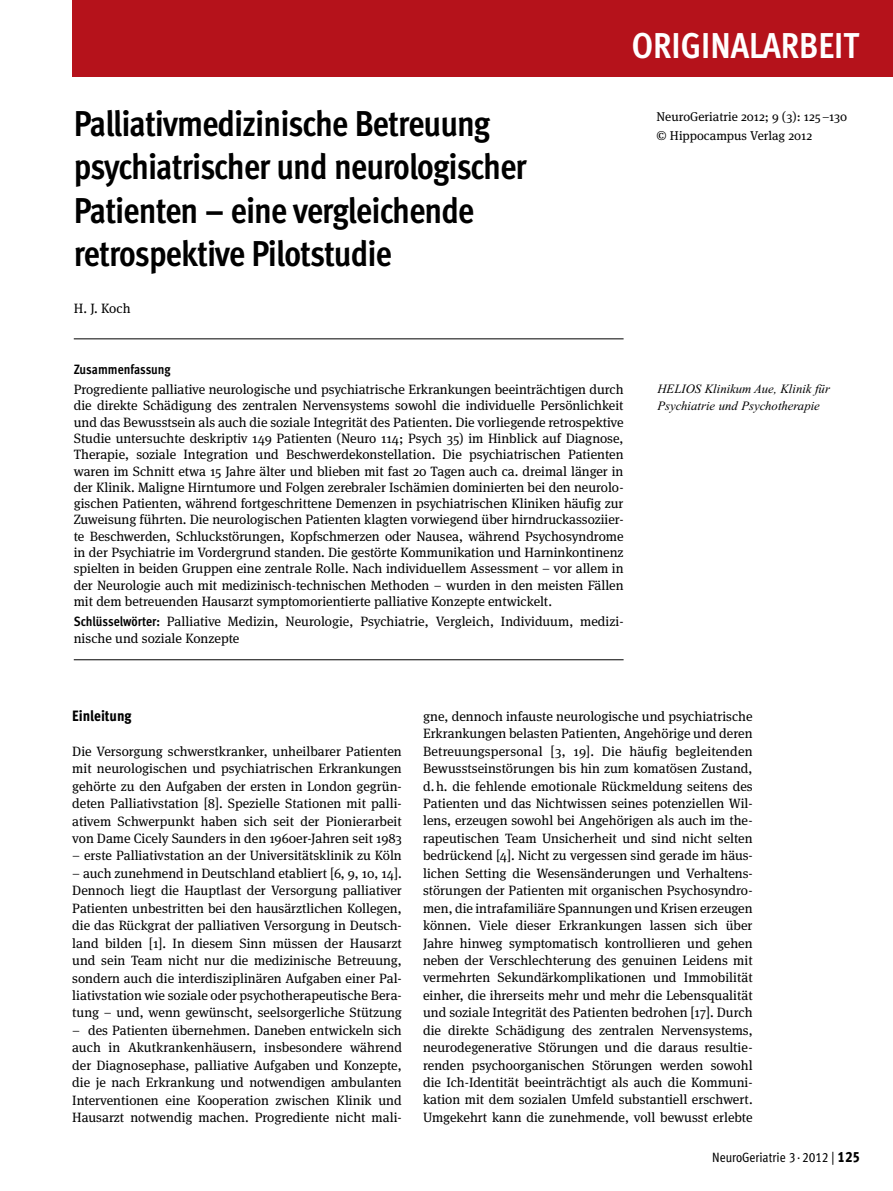
<style>
.page{position:relative;width:893px;height:1191px;background:#fff}
.page>*{position:absolute;margin:0;border:0;box-sizing:border-box;transform-origin:0 0}
.t1{font:36px/43.3px "Meta Cond Bold LF";letter-spacing:-.025em;color:#000}
.t2{font:700 36px "Meta Cond";color:#fff}
.t3{font:15px "Meta Cond Extra Bold LF";color:#000}
.t4{font:13.5px/17.4px "Meta Serif Pro";color:#000;text-align:justify}
.t5{font:13.5px "Meta Cond Book LF";color:#000}
.t6{font:13.5px "Meta Cond Bold LF";letter-spacing:-.005em;color:#000}
.t7{font:italic 12.75px/17.2px "Times New Roman";color:#000}
.t8{font:12.75px/19.6px "Meta Serif Pro";color:#000}
.s1{font-family:"Meta Cond Bold LF"}
.s2{font-family:"Meta Cond Extra Bold LF";font-size:15px}
</style>
<div class="page">
<hr style="left:74px;top:338px;width:550px;height:1px;background:#000">
<hr style="left:74px;top:659px;width:550px;height:1px;background:#000">
<div style="left:72px;top:0;width:821px;height:77px;background:#b5121b"></div>
<h1 class="t2" style="left:632px;top:25px;width:229px">ORIGINALARBEIT</h1>
<h1 class="t1" style="left:74px;top:101px;width:455px">Palliativmedizinische Betreuung psychiatrischer und neurologischer Patienten – eine vergleichende retrospektive Pilotstudie</h1>
<p class="t4" style="left:74px;top:299px;width:58px">H. J. Koch</p>
<p class="t6" style="left:74px;top:361px;width:98px">Zusammenfassung</p>
<p class="t4" style="left:74px;top:381px;width:551px;line-height:16.2px">Progrediente palliative neurologische und psychiatrische Erkrankungen beeinträchtigen durch die direkte Schädigung des zentralen Nervensystems sowohl die individuelle Persönlichkeit und das Bewusstsein als auch die soziale Integrität des Patienten. Die vorliegende retrospektive Studie untersuchte deskriptiv 149 Patienten (Neuro 114; Psych 35) im Hinblick auf Diagnose, Therapie, soziale Integration und Beschwerdekonstellation. Die psychiatrischen Patienten waren im Schnitt etwa 15 Jahre älter und blieben mit fast 20 Tagen auch ca. dreimal länger in der Klinik. Maligne Hirntumore und Folgen zerebraler Ischämien dominierten bei den neurolo&shy;gischen Patienten, während fortgeschrittene Demenzen in psychiatrischen Kliniken häufig zur Zuweisung führten. Die neurologischen Patienten klagten vorwiegend über hirndruckassoziier&shy;te Beschwerden, Schluckstörungen, Kopfschmerzen oder Nausea, während Psychosyndrome in der Psychiatrie im Vordergrund standen. Die gestörte Kommunikation und Harninkontinenz spielten in beiden Gruppen eine zentrale Rolle. Nach individuellem Assessment – vor allem in der Neurologie auch mit medizinisch-technischen Methoden – wurden in den meisten Fällen mit dem betreuenden Hausarzt symptomorientierte palliative Konzepte entwickelt.</p>
<p class="t4" style="left:74px;top:613px;width:551px;line-height:16.2px"><span class="s1">Schlüsselwörter:</span> Palliative Medizin, Neurologie, Psychiatrie, Vergleich, Individuum, medizi&shy;nische und soziale Konzepte</p>
<p class="t8" style="left:657px;top:106px;width:192px">NeuroGeriatrie 2012; 9 (3): 125–130 © Hippocampus Verlag 2012</p>
<p class="t7" style="left:657px;top:380px;width:174px">HELIOS Klinikum Aue, Klinik für<br>Psychiatrie und Psychotherapie</p>
<p class="t3" style="left:72px;top:707px;width:61px">Einleitung</p>
<p class="t4" style="left:72px;top:742px;width:331px">Die Versorgung schwerstkranker, unheilbarer Patienten mit neurologischen und psychiatrischen Erkrankungen gehörte zu den Aufgaben der ersten in London gegrün&shy;deten Palliativstation [8]. Spezielle Stationen mit palli&shy;ativem Schwerpunkt haben sich seit der Pionierarbeit von Dame Cicely Saunders in den 1960er-Jahren seit 1983</p>
<p class="t4" style="left:72px;top:846px;width:331px">– erste Palliativstation an der Universitätsklinik zu Köln</p>
<p class="t4" style="left:72px;top:864px;width:331px">– auch zunehmend in Deutschland etabliert [6, 9, 10, 14].<br>Dennoch liegt die Hauptlast der Versorgung palliativer Patienten unbestritten bei den hausärztlichen Kollegen, die das Rückgrat der palliativen Versorgung in Deutsch&shy;land bilden [1]. In diesem Sinn müssen der Hausarzt und sein Team nicht nur die medizinische Betreuung, sondern auch die interdisziplinären Aufgaben einer Pal&shy;liativstation wie soziale oder psychotherapeutische Bera&shy;tung – und, wenn gewünscht, seelsorgerliche Stützung</p>
<p class="t4" style="left:72px;top:1020px;width:331px">– des Patienten übernehmen. Daneben entwickeln sich auch in Akutkrankenhäusern, insbesondere während der Diagnosephase, palliative Aufgaben und Konzepte, die je nach Erkrankung und notwendigen ambulanten Interventionen eine Kooperation zwischen Klinik und Hausarzt notwendig machen. Progrediente nicht mali-</p>
<p class="t4" style="left:423px;top:707px;width:331px">gne, dennoch infauste neurologische und psychiatrische Erkrankungen belasten Patienten, Angehörige und deren Betreuungspersonal [3, 19]. Die häufig begleitenden Bewusstseinstörungen bis hin zum komatösen Zustand, d.h. die fehlende emotionale Rückmeldung seitens des Patienten und das Nichtwissen seines potenziellen Wil&shy;lens, erzeugen sowohl bei Angehörigen als auch im the&shy;rapeutischen Team Unsicherheit und sind nicht selten bedrückend [4]. Nicht zu vergessen sind gerade im häus&shy;lichen Setting die Wesensänderungen und Verhaltens&shy;störungen der Patienten mit organischen Psychosyndro&shy;men, die intrafamiliäre Spannungen und Krisen erzeugen können. Viele dieser Erkrankungen lassen sich über Jahre hinweg symptomatisch kontrollieren und gehen neben der Verschlechterung des genuinen Leidens mit vermehrten Sekundärkomplikationen und Immobilität einher, die ihrerseits mehr und mehr die Lebensqualität und soziale Integrität des Patienten bedrohen [17]. Durch die direkte Schädigung des zentralen Nervensystems, neurodegenerative Störungen und die daraus resultie&shy;renden psychoorganischen Störungen werden sowohl die Ich-Identität beeinträchtigt als auch die Kommuni&shy;kation mit dem sozialen Umfeld substantiell erschwert.<br>Umgekehrt kann die zunehmende, voll bewusst erlebte</p>
<p class="t5" style="left:712px;top:1149px;width:149px">NeuroGeriatrie 3·2012 | <span class="s2">125</span></p>
</div>
